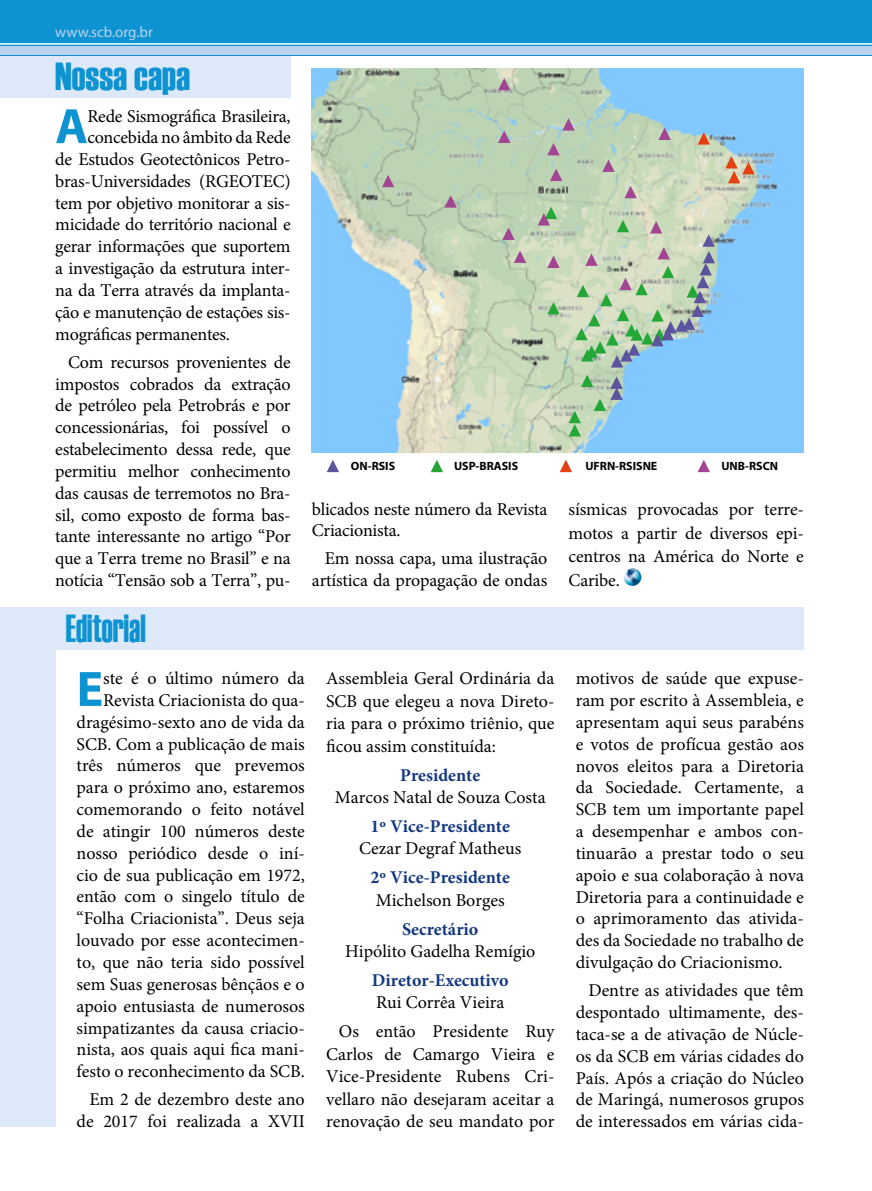
<style>
.page{position:relative;width:872px;height:1191px;background:#fff}
.page>*{position:absolute;margin:0;border:0;box-sizing:border-box;transform-origin:0 0}
.t1{font:700 50.1px "Myriad Pro";color:#0d93d2}
.t2{font:39px "Haettenschweiler";color:#0d93d2}
.t3{font:39px "Haettenschweiler";color:#0d93d2;scale:.8 1}
.t4{font:18px/21.8px "Minion Pro";letter-spacing:-.005em;color:#000;text-align:justify}
.t5{font:700 18px "Minion Pro";color:#14387f}
.t6{font:15px "Myriad Pro";color:#b9d2ef}
.t7{font:700 12px "Myriad Pro";color:#000}
</style>
<div class="page">
<div style="left:0;top:55px;width:291px;height:43px;background:#dde9f8"></div>
<div style="left:0;top:0;width:872px;height:55px;background:#0d93d2"></div>
<div style="left:0;top:47px;width:872px;height:8px;background:#b9d2ef"></div>
<hr style="left:0;top:43px;width:872px;height:2px;background:#fff">
<img style="left:623px;top:568px;width:18px;height:18px">
<div style="left:0;top:607px;width:804px;height:43px;background:#dde9f8"></div>
<div style="left:0;top:607px;width:55px;height:520px;background:#dde9f8"></div>
<img style="left:312px;top:68px;width:492px;height:384px">
<svg style="left:382px;top:175px;width:12px;height:12px"></svg>
<svg style="left:444px;top:195px;width:13px;height:13px"></svg>
<svg style="left:498px;top:78px;width:12px;height:12px"></svg>
<svg style="left:498px;top:131px;width:12px;height:12px"></svg>
<svg style="left:562px;top:118px;width:13px;height:13px"></svg>
<svg style="left:547px;top:143px;width:12px;height:12px"></svg>
<svg style="left:550px;top:169px;width:12px;height:12px"></svg>
<svg style="left:697px;top:460px;width:13px;height:12px"></svg>
<svg style="left:327px;top:460px;width:12px;height:12px"></svg>
<svg style="left:431px;top:460px;width:12px;height:12px"></svg>
<svg style="left:559px;top:460px;width:13px;height:12px"></svg>
<svg style="left:725px;top:156px;width:29px;height:27px"></svg>
<svg style="left:697px;top:132px;width:13px;height:13px"></svg>
<svg style="left:547px;top:302px;width:12px;height:12px"></svg>
<svg style="left:568px;top:375px;width:55px;height:61px;background:#a3c8b8"></svg>
<svg style="left:602px;top:159px;width:12px;height:13px"></svg>
<svg style="left:658px;top:128px;width:13px;height:12px"></svg>
<svg style="left:624px;top:186px;width:13px;height:12px"></svg>
<svg style="left:575px;top:220px;width:140px;height:147px;background:#b3cbba"></svg>
<svg style="left:547px;top:256px;width:12px;height:12px"></svg>
<svg style="left:537px;top:207px;width:20px;height:18px"></svg>
<svg style="left:502px;top:227px;width:12px;height:13px"></svg>
<svg style="left:514px;top:250px;width:12px;height:13px"></svg>
<p class="t6" style="left:55px;top:23px;width:99px">www.scb.org.br</p>
<h2 class="t2" style="left:55px;top:50px;width:136px">Nossa capa</h2>
<h1 class="t1" style="left:55px;top:94px;width:34px">A</h1>
<p class="t4" style="left:87px;top:105px;width:205px">Rede Sismográfica Brasileira,</p>
<p class="t4" style="left:87px;top:127px;width:205px">concebida no âmbito da Rede</p>
<p class="t4" style="left:55px;top:148px;width:237px">de Estudos Geotectônicos Petro-</p>
<p class="t4" style="left:55px;top:170px;width:237px">bras-Universidades (RGEOTEC)</p>
<p class="t4" style="left:55px;top:192px;width:237px">tem por objetivo monitorar a sis-</p>
<p class="t4" style="left:55px;top:214px;width:237px">micidade do território nacional e</p>
<p class="t4" style="left:55px;top:236px;width:237px">gerar informações que suportem</p>
<p class="t4" style="left:55px;top:257px;width:237px">a investigação da estrutura inter-</p>
<p class="t4" style="left:55px;top:279px;width:237px">na da Terra através da implanta-</p>
<p class="t4" style="left:55px;top:301px;width:237px">ção e manutenção de estações sis-</p>
<p class="t4" style="left:55px;top:323px;width:176px">mográficas permanentes.</p>
<p class="t4" style="left:55px;top:351px;width:237px;text-indent:13px">Com recursos provenientes de impostos cobrados da extração de petróleo pela Petrobrás e por concessionárias, foi possível o estabelecimento dessa rede, que permitiu melhor conhecimento das causas de terremotos no Bra&shy;sil, como exposto de forma bas&shy;tante interessante no artigo “Por que a Terra treme no Brasil” e na notícia “Tensão sob a Terra”, pu-</p>
<h2 class="t3" style="left:66px;top:602px;width:101px">Editorial</h2>
<p class="t7" style="left:351px;top:458px;width:46px">ON-RSIS</p>
<p class="t7" style="left:454px;top:458px;width:66px">USP-BRASIS</p>
<p class="t7" style="left:585px;top:458px;width:73px">UFRN-RSISNE</p>
<p class="t7" style="left:721px;top:458px;width:58px">UNB-RSCN</p>
<p class="t4" style="left:312px;top:498px;width:237px">blicados neste número da Revista<br>Criacionista.</p>
<p class="t4" style="left:312px;top:548px;width:237px;text-align:right">Em nossa capa, uma ilustração artística da propagação de ondas</p>
<p class="t4" style="left:568px;top:497px;width:237px;line-height:23.7px">sísmicas provocadas por terre&shy;motos a partir de diversos epi&shy;centros na América do Norte e Caribe.</p>
<p class="t4" style="left:77px;top:667px;width:230px;text-align:right">ste é o último número da<br>Revista Criacionista do qua&shy;dragésimo-sexto ano de vida da<br>SCB. Com a publicação de mais três números que prevemos para o próximo ano, estaremos comemorando o feito notável de atingir 100 números deste nosso periódico desde o iní&shy;cio de sua publicação em 1972, então com o singelo título de “Folha Criacionista”. Deus seja louvado por esse acontecimen&shy;to, que não teria sido possível sem Suas generosas bênçãos e o apoio entusiasta de numerosos simpatizantes da causa criacio&shy;nista, aos quais aqui fica mani&shy;festo o reconhecimento da SCB.</p>
<p class="t4" style="left:77px;top:1088px;width:230px;text-align:right">Em 2 de dezembro deste ano de 2017 foi realizada a XVII</p>
<h1 class="t1" style="left:77px;top:656px;width:28px">E</h1>
<p class="t4" style="left:326px;top:667px;width:230px;line-height:22.5px">Assembleia Geral Ordinária da SCB que elegeu a nova Direto&shy;ria para o próximo triênio, que ficou assim constituída:</p>
<p class="t5" style="left:400px;top:762px;width:81px">Presidente</p>
<p class="t4" style="left:335px;top:786px;width:212px">Marcos Natal de Souza Costa</p>
<p class="t5" style="left:370px;top:813px;width:141px">1º Vice-Presidente</p>
<p class="t4" style="left:359px;top:838px;width:164px">Cezar Degraf Matheus</p>
<p class="t5" style="left:370px;top:865px;width:141px">2º Vice-Presidente</p>
<p class="t4" style="left:376px;top:889px;width:131px">Michelson Borges</p>
<p class="t5" style="left:402px;top:916px;width:78px">Secretário</p>
<p class="t4" style="left:345px;top:940px;width:192px">Hipólito Gadelha Remígio</p>
<p class="t5" style="left:372px;top:967px;width:138px">Diretor-Executivo</p>
<p class="t4" style="left:339px;top:988px;width:217px;line-height:28.8px;text-indent:37px">Rui Corrêa Vieira<br>Os então Presidente Ruy</p>
<p class="t4" style="left:326px;top:1042px;width:230px;line-height:22.5px">Carlos de Camargo Vieira e Vice-Presidente Rubens Cri&shy;vellaro não desejaram aceitar a renovação de seu mandato por</p>
<p class="t4" style="left:575px;top:668px;width:230px">motivos de saúde que expuse&shy;ram por escrito à Assembleia, e apresentam aqui seus parabéns e votos de profícua gestão aos novos eleitos para a Diretoria da Sociedade. Certamente, a SCB tem um importante papel a desempenhar e ambos con&shy;tinuarão a prestar todo o seu apoio e sua colaboração à nova Diretoria para a continuidade e o aprimoramento das ativida&shy;des da Sociedade no trabalho de divulgação do Criacionismo.</p>
<p class="t4" style="left:575px;top:979px;width:230px;text-indent:13px">Dentre as atividades que têm despontado ultimamente, des&shy;taca-se a de ativação de Núcle&shy;os da SCB em várias cidades do País. Após a criação do Núcleo de Maringá, numerosos grupos de interessados em várias cida-</p>
</div>
